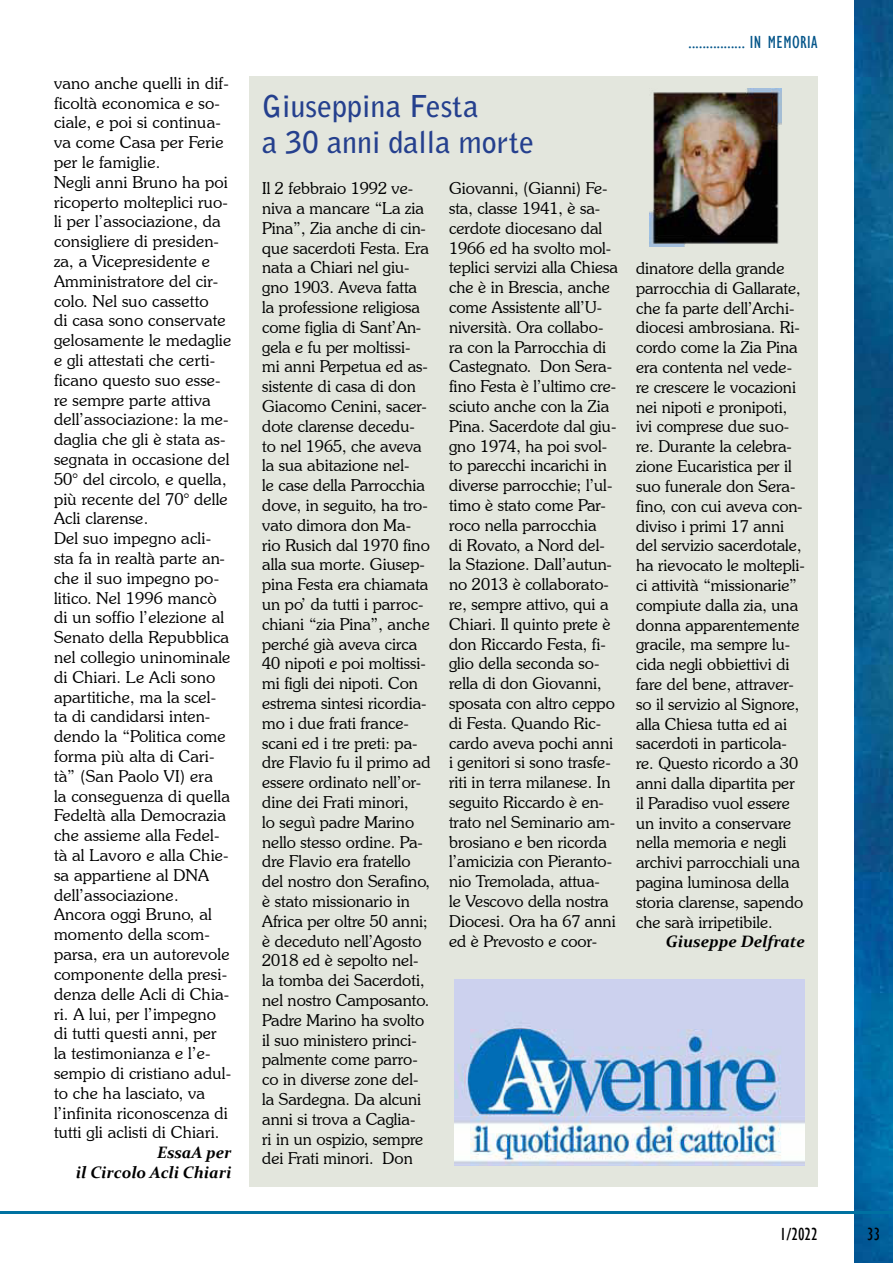
<style>
.page{position:relative;width:893px;height:1263px;background:#fff}
.page>*{position:absolute;margin:0;border:0;box-sizing:border-box;transform-origin:0 0}
.t1{font:700 30px/36px "Bell Gothic Std";color:#25408e}
.t2{font:condensed 18px "Gill Sans";letter-spacing:.02em;color:#05568a}
.t3{font:condensed 18px "Gill Sans";color:#000}
.t4{font:300 16.5px/19.8px "Souvenir IT Cby BT";color:#000}
.t5{font:italic 700 16.5px/19.8px "Constantia";color:#000;text-align:right}
</style>
<div class="page">
<img style="left:855px;top:0;width:38px;height:1263px">
<hr style="left:0;top:1212px;width:893px;height:2px;background:#0071a1">
<div style="left:249px;top:76px;width:569px;height:1110px;background:#e3e6dd"></div>
<img style="left:650px;top:88px;width:131px;height:158px">
<img style="left:455px;top:979px;width:350px;height:186px">
<p class="t4" style="left:54px;top:74px;width:179px">vano anche quelli in dif&shy;ficoltà economica e so&shy;ciale, e poi si continua&shy;va come Casa per Ferie per le famiglie.<br>Negli anni Bruno ha poi ricoperto molteplici ruo&shy;li per l’associazione, da consigliere di presiden&shy;za, a Vicepresidente e<br>Amministratore del cir&shy;colo. Nel suo cassetto<br>di casa sono conservate gelosamente le medaglie e gli attestati che certi&shy;ficano questo suo esse&shy;re sempre parte attiva dell’associazione: la me&shy;daglia che gli è stata as&shy;segnata in occasione del<br>50° del circolo, e quella, più recente del 70° delle<br>Acli clarense.<br>Del suo impegno acli&shy;sta fa in realtà parte an&shy;che il suo impegno po&shy;litico. Nel 1996 mancò di un soffio l’elezione al<br>Senato della Repubblica nel collegio uninominale di Chiari. Le Acli sono apartitiche, ma la scel&shy;ta di candidarsi inten&shy;dendo la “Politica come forma più alta di Cari&shy;tà” (San Paolo VI) era<br>la conseguenza di quella<br>Fedeltà alla Democrazia che assieme alla Fedel&shy;tà al Lavoro e alla Chie&shy;sa appartiene al DNA dell’associazione.<br>Ancora oggi Bruno, al momento della scom&shy;parsa, era un autorevole componente della presi&shy;denza delle Acli di Chia&shy;ri. A lui, per l’impegno di tutti questi anni, per la testimonianza e l’e&shy;sempio di cristiano adul&shy;to che ha lasciato, va l’infinita riconoscenza di tutti gli aclisti di Chiari.</p>
<p class="t5" style="left:76px;top:1144px;width:157px">EssaA per<br>il Circolo Acli Chiari</p>
<p class="t2" style="left:688px;top:34px;width:130px">................ IN MEMORIA</p>
<h1 class="t1" style="left:262px;top:88px;width:273px">giuseppina Festa<br>a 30 anni dalla morte</h1>
<p class="t4" style="left:262px;top:180px;width:170px">Il 2 febbraio 1992 ve&shy;niva a mancare “La zia<br>Pina”, Zia anche di cin&shy;que sacerdoti Festa. Era nata a Chiari nel giu&shy;gno 1903. Aveva fatta la professione religiosa come figlia di Sant’An&shy;gela e fu per moltissi&shy;mi anni Perpetua ed as&shy;sistente di casa di don<br>Giacomo Cenini, sacer&shy;dote clarense decedu&shy;to nel 1965, che aveva la sua abitazione nel-<br>le case della Parrocchia dove, in seguito, ha tro&shy;vato dimora don Ma&shy;rio Rusich dal 1970 fino alla sua morte. Giusep&shy;pina Festa era chiamata un po’ da tutti i parroc&shy;chiani “zia Pina”, anche perché già aveva circa<br>40 nipoti e poi moltissi&shy;mi figli dei nipoti. Con estrema sintesi ricordia&shy;mo i due frati france&shy;scani ed i tre preti: pa&shy;dre Flavio fu il primo ad essere ordinato nell’or&shy;dine dei Frati minori,<br>lo seguì padre Marino nello stesso ordine. Pa&shy;dre Flavio era fratello del nostro don Serafino, è stato missionario in<br>Africa per oltre 50 anni; è deceduto nell’Agosto<br>2018 ed è sepolto nel&shy;la tomba dei Sacerdoti, nel nostro Camposanto.<br>Padre Marino ha svolto il suo ministero princi&shy;palmente come parro&shy;co in diverse zone del&shy;la Sardegna. Da alcuni anni si trova a Caglia-<br>ri in un ospizio, sempre dei Frati minori. Don</p>
<p class="t4" style="left:449px;top:180px;width:170px">Giovanni, (Gianni) Fe&shy;sta, classe 1941, è sa&shy;cerdote diocesano dal<br>1966 ed ha svolto mol&shy;teplici servizi alla Chiesa che è in Brescia, anche come Assistente all’U&shy;niversità. Ora collabo&shy;ra con la Parrocchia di<br>Castegnato. Don Sera&shy;fino Festa è l’ultimo cre&shy;sciuto anche con la Zia<br>Pina. Sacerdote dal giu&shy;gno 1974, ha poi svol&shy;to parecchi incarichi in diverse parrocchie; l’ul&shy;timo è stato come Par&shy;roco nella parrocchia<br>di Rovato, a Nord del&shy;la Stazione. Dall’autun&shy;no 2013 è collaborato&shy;re, sempre attivo, qui a<br>Chiari. Il quinto prete è don Riccardo Festa, fi&shy;glio della seconda so&shy;rella di don Giovanni, sposata con altro ceppo di Festa. Quando Ric&shy;cardo aveva pochi anni i genitori si sono trasfe&shy;riti in terra milanese. In seguito Riccardo è en&shy;trato nel Seminario am&shy;brosiano e ben ricorda l’amicizia con Pieranto&shy;nio Tremolada, attua-<br>le Vescovo della nostra<br>Diocesi. Ora ha 67 anni ed è Prevosto e coor-</p>
<p class="t4" style="left:636px;top:260px;width:170px">dinatore della grande parrocchia di Gallarate, che fa parte dell’Archi&shy;diocesi ambrosiana. Ri&shy;cordo come la Zia Pina era contenta nel vede&shy;re crescere le vocazioni nei nipoti e pronipoti, ivi comprese due suo&shy;re. Durante la celebra&shy;zione Eucaristica per il suo funerale don Sera&shy;fino, con cui aveva con&shy;diviso i primi 17 anni del servizio sacerdotale, ha rievocato le moltepli&shy;ci attività “missionarie” compiute dalla zia, una donna apparentemente gracile, ma sempre lu&shy;cida negli obbiettivi di fare del bene, attraver&shy;so il servizio al Signore, alla Chiesa tutta ed ai sacerdoti in particola&shy;re. Questo ricordo a 30 anni dalla dipartita per il Paradiso vuol essere un invito a conservare nella memoria e negli archivi parrocchiali una pagina luminosa della storia clarense, sapendo che sarà irripetibile.</p>
<p class="t5" style="left:666px;top:933px;width:141px">Giuseppe Delfrate</p>
<p class="t3" style="left:780px;top:1226px;width:39px">1/2022</p>
<p class="t3" style="left:867px;top:1226px;width:15px">33</p>
</div>
